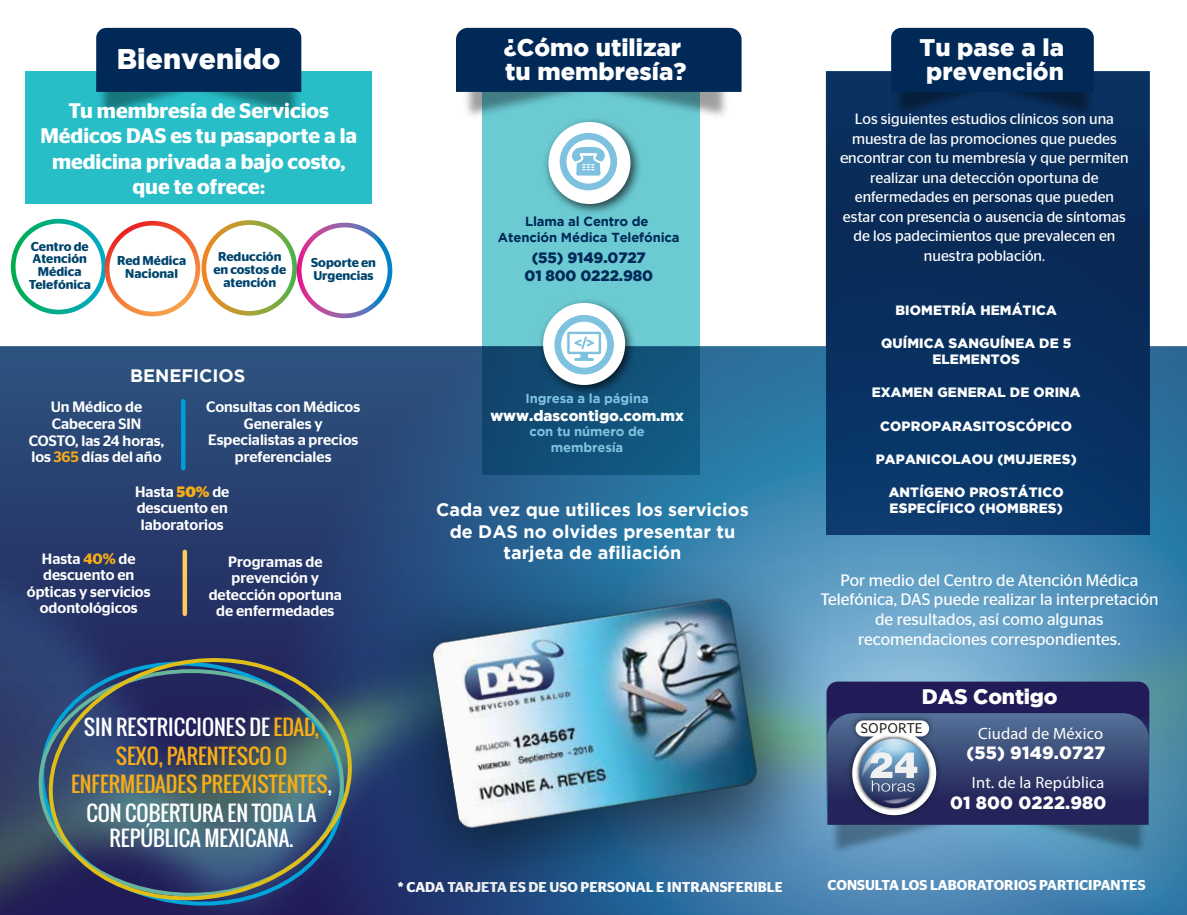
<style>
.page{position:relative;width:1187px;height:915px;background:#fff}
.page>*{position:absolute;margin:0;border:0;box-sizing:border-box;transform-origin:0 0}
.t1{font:900 28.5px "Gotham";color:#fff}
.t2{font:900 24px/24px "Gotham";color:#fff}
.t3{font:600 21px/25.5px "Stag Sans";color:#fff;text-align:center}
.t4{font:21px/28.5px "Oswald";color:#f8ad17;text-align:center}
.t5{font:21px "Oswald";color:#fff}
.t6{font:900 21px "Gotham";letter-spacing:-.01em;color:#fff}
.t7{font:700 18px/21.6px "Gotham";color:#fff;text-align:center}
.t8{font:900 17.7px "Gotham";letter-spacing:.01em;color:#fff}
.t9{font:16.5px/19.8px "Stag Sans";color:#fff;text-align:center}
.t10{font:16.35px "Myriad";letter-spacing:.01em;color:#fff}
.t11{font:500 15px/16.5px "Stag Sans";color:#fff;text-align:center}
.t12{font:15px/19.5px "Stag Sans";color:#fff;text-align:center}
.t13{font:900 15px/18px "Gotham";letter-spacing:-.01em;color:#002957;text-align:center}
.t14{font:900 15px "Gotham";color:#fff}
.t15{font:15px "Adobe Clean";letter-spacing:.005em;color:#231f20}
.t16{font:600 14.25px "Stag Sans";color:#fff}
.t17{font:900 13.5px/16.5px "Gotham";letter-spacing:.01em;color:#fff;text-align:center}
.t18{font:700 13.05px/15.8px "Gotham";letter-spacing:-.01em;color:#002957;text-align:center}
.t19{font:700 13.05px/15.8px "Gotham";letter-spacing:-.01em;color:#7ec2e0;text-align:center}
.t20{font:600 12.9px/12.9px "Stag Sans Round";color:#00456d;text-align:center}
.s1{color:#f8ad17}
.s2{font-weight:700;color:#f8ad17}
.s3{font-weight:600;color:#f8ad17}
.s4{color:#fff}
</style>
<div class="page">
<div style="left:0;top:0;width:1186px;height:914px;background:#2a4876"></div>
<svg style="left:264px;top:346px;width:918px;height:185px"></svg>
<div style="left:0;top:0;width:1182px;height:346px;background:#fff"></div>
<img style="left:0;top:531px;width:1186px;height:383px">
<div style="left:825px;top:71px;width:324px;height:463px;background:linear-gradient(to bottom,#092b57,#093567)"></div>
<svg style="left:482px;top:166px;width:217px;height:308px;background:#4394aa"></svg>
<div style="left:25px;top:71px;width:347px;height:132px;background:#28bec8"></div>
<img style="left:1182px;top:0;width:4px;height:682px">
<hr style="left:181px;top:401px;width:4px;height:67px;background:#009ed8">
<div style="left:182px;top:551px;width:5px;height:62px;background:#ffc95d"></div>
<img style="left:367px;top:569px;width:459px;height:345px">
<img style="left:402px;top:561px;width:389px;height:301px">
<img style="left:782px;top:764px;width:184px;height:138px">
<img style="left:966px;top:764px;width:220px;height:138px">
<div style="left:826px;top:681px;width:323px;height:139px;background:#211c57"></div>
<img style="left:843px;top:710px;width:101px;height:3px">
<svg style="left:827px;top:713px;width:321px;height:111px"></svg>
<svg style="left:35px;top:642px;width:325px;height:272px"></svg>
<svg style="left:11px;top:219px;width:382px;height:100px;background:#edede9"></svg>
<img style="left:50px;top:24px;width:83px;height:91px">
<img style="left:133px;top:24px;width:214px;height:91px">
<img style="left:416px;top:24px;width:110px;height:142px">
<img style="left:526px;top:24px;width:249px;height:142px">
<div style="left:96px;top:28px;width:205px;height:64px;background:#002957"></div>
<div style="left:456px;top:28px;width:285px;height:64px;background:#002957"></div>
<img style="left:845px;top:24px;width:83px;height:142px">
<img style="left:928px;top:24px;width:213px;height:142px">
<div style="left:891px;top:28px;width:202px;height:64px;background:#002957"></div>
<img style="left:540px;top:113px;width:105px;height:105px">
<div style="left:548px;top:122px;width:82px;height:82px;background:#fff;border-radius:50%"></div>
<svg style="left:571px;top:147px;width:34px;height:28px"></svg>
<div style="left:559px;top:133px;width:58px;height:57px;border:7px solid #7ec2e0;border-radius:50%"></div>
<img style="left:534px;top:294px;width:105px;height:105px">
<div style="left:543px;top:303px;width:82px;height:82px;background:#fff;border-radius:50%"></div>
<div style="left:554px;top:315px;width:60px;height:59px;border:7px solid #7ec2e0;border-radius:50%"></div>
<svg style="left:567px;top:331px;width:34px;height:30px"></svg>
<h1 class="t1" style="left:117px;top:43px;width:165px">Bienvenido</h1>
<h2 class="t2" style="left:504px;top:34px;width:184px">¿Cómo utilizar tu membresía?</h2>
<h2 class="t2" style="left:919px;top:34px;width:146px">Tu pase a la prevención</h2>
<h3 class="t3" style="left:40px;top:97px;width:318px">Tu membresía de Servicios<br>Médicos DAS es tu pasaporte a la medicina privada a bajo costo, que te ofrece:</h3>
<p class="t12" style="left:840px;top:109px;width:290px">Los siguientes estudios clínicos son una muestra de las promociones que puedes encontrar con tu membresía y que permiten realizar una detección oportuna de enfermedades en personas que pueden estar con presencia o ausencia de síntomas de los padecimientos que prevalecen en</p>
<p class="t18" style="left:498px;top:213px;width:183px">Llama al Centro de<br>Atención Médica Telefónica</p>
<p class="t20" style="left:29px;top:239px;width:64px">Centro de<br>Atención<br>Médica<br>Telefónica</p>
<p class="t20" style="left:218px;top:250px;width:65px">Reducción</p>
<p class="t12" style="left:923px;top:246px;width:122px">nuestra población.</p>
<p class="t20" style="left:213px;top:263px;width:74px">en costos de atención</p>
<p class="t13" style="left:524px;top:248px;width:130px">(55) 9149.0727<br>01 800 0222.980</p>
<p class="t20" style="left:117px;top:254px;width:70px">Red Médica<br>Nacional</p>
<p class="t20" style="left:311px;top:256px;width:66px;text-align:left">Soporte en<br>Urgencias</p>
<p class="t7" style="left:130px;top:364px;width:117px">BENEFICIOS</p>
<p class="t11" style="left:29px;top:399px;width:137px">Un Médico de<br>Cabecera SIN<br>COSTO, las 24 horas, los <span class="s1">365</span> días del año</p>
<p class="t11" style="left:135px;top:483px;width:96px;text-align:justify">Hasta <span class="s2">50%</span> de descuento en laboratorios</p>
<p class="t11" style="left:27px;top:550px;width:125px">Hasta <span class="s3">40%</span> de descuento en ópticas y servicios odontológicos</p>
<p class="t11" style="left:209px;top:553px;width:135px">Programas de prevención y detección oportuna de enfermedades</p>
<p class="t11" style="left:206px;top:398px;width:155px">Consultas con Médicos<br>Generales y<br>Especialistas a precios preferenciales</p>
<p class="t19" style="left:525px;top:390px;width:125px">Ingresa a la página</p>
<p class="t14" style="left:490px;top:406px;width:195px">www.dascontigo.com.mx</p>
<p class="t19" style="left:529px;top:423px;width:117px">con tu número de membresía</p>
<p class="t7" style="left:436px;top:498px;width:314px">Cada vez que utilices los servicios de DAS no olvides presentar tu tarjeta de afiliación</p>
<h3 class="t4" style="left:71px;top:712px;width:262px"><span class="s4">SIN RESTRICCIONES DE</span> EDAD,<br>SEXO, PARENTESCO O<br>ENFERMEDADES PREEXISTENTES<span class="s4">,<br>CON COBERTURA EN TODA LA</span></h3>
<h3 class="t5" style="left:109px;top:821px;width:185px">REPÚBLICA MEXICANA.</h3>
<p class="t16" style="left:398px;top:878px;width:386px">* CADA TARJETA ES DE USO PERSONAL E INTRANSFERIBLE</p>
<p class="t17" style="left:895px;top:301px;width:163px">BIOMETRÍA HEMÁTICA</p>
<p class="t17" style="left:881px;top:334px;width:191px">QUÍMICA SANGUÍNEA DE 5<br>ELEMENTOS</p>
<p class="t17" style="left:871px;top:384px;width:210px">EXAMEN GENERAL DE ORINA</p>
<p class="t17" style="left:880px;top:417px;width:193px">COPROPARASITOSCÓPICO</p>
<p class="t17" style="left:875px;top:450px;width:202px">PAPANICOLAOU (MUJERES)</p>
<p class="t17" style="left:888px;top:483px;width:176px;text-align:left">ANTÍGENO PROSTÁTICO<br>ESPECÍFICO (HOMBRES)</p>
<p class="t9" style="left:820px;top:569px;width:339px">Por medio del Centro de Atención Médica Telefónica, DAS puede realizar la interpretación de resultados, así como algunas recomendaciones correspondientes.</p>
<h3 class="t6" style="left:921px;top:684px;width:137px">DAS Contigo</h3>
<p class="t15" style="left:860px;top:719px;width:63px">SOPORTE</p>
<p class="t10" style="left:978px;top:723px;width:126px">Ciudad de México</p>
<p class="t8" style="left:966px;top:742px;width:140px">(55) 9149.0727</p>
<p class="t10" style="left:971px;top:771px;width:134px">Int. de la República</p>
<p class="t8" style="left:950px;top:792px;width:158px">01 800 0222.980</p>
<p class="t16" style="left:827px;top:876px;width:319px">CONSULTA LOS LABORATORIOS PARTICIPANTES</p>
</div>
